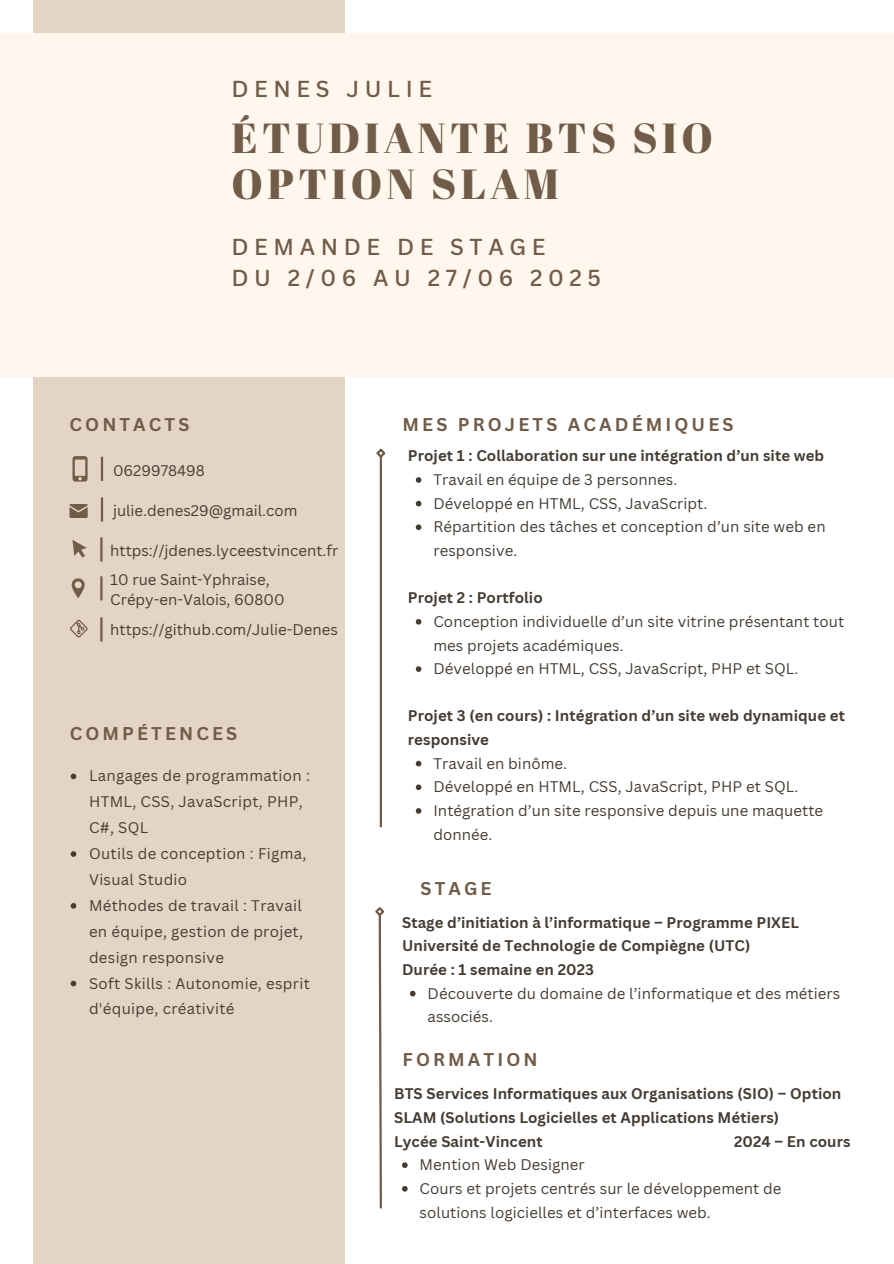
<style>
.page{position:relative;width:894px;height:1264px;background:#fff}
.page>*{position:absolute;margin:0;border:0;box-sizing:border-box;transform-origin:0 0}
.t1{font:42px/46.2px "Abril Fatface";letter-spacing:.105em;color:#705c49}
.t2{font:500 22.5px/31.5px "Canva Sans";letter-spacing:.25em;color:#705c49}
.t3{font:700 18px "Canva Sans";letter-spacing:.175em;color:#705c49}
.t4{font:15px/25.8px "Canva Sans";letter-spacing:.005em;color:#443c33}
.t5{font:700 15px/23.7px "Canva Sans";letter-spacing:.005em;color:#443c33}
</style>
<div class="page">
<div style="left:33px;top:0;width:311px;height:1263px;background:#e4d4c4"></div>
<div style="left:0;top:33px;width:893px;height:343px;background:#fff6ed"></div>
<svg style="left:72px;top:578px;width:13px;height:20px"></svg>
<svg style="left:69px;top:504px;width:18px;height:13px"></svg>
<svg style="left:72px;top:540px;width:15px;height:17px"></svg>
<svg style="left:72px;top:456px;width:15px;height:25px"></svg>
<hr style="left:100px;top:576px;width:2px;height:24px;background:#705c49">
<hr style="left:100px;top:537px;width:2px;height:24px;background:#705c49">
<hr style="left:101px;top:497px;width:2px;height:24px;background:#705c49">
<hr style="left:101px;top:457px;width:2px;height:24px;background:#705c49">
<hr style="left:379px;top:456px;width:3px;height:371px;background:#705c49">
<svg style="left:376px;top:448px;width:10px;height:12px"></svg>
<svg style="left:375px;top:907px;width:10px;height:302px"></svg>
<svg style="left:70px;top:619px;width:18px;height:18px"></svg>
<svg style="left:71px;top:773px;width:5px;height:6px"></svg>
<svg style="left:71px;top:851px;width:5px;height:5px"></svg>
<svg style="left:71px;top:903px;width:5px;height:5px"></svg>
<svg style="left:71px;top:980px;width:5px;height:6px"></svg>
<svg style="left:415px;top:477px;width:6px;height:6px"></svg>
<svg style="left:415px;top:501px;width:6px;height:5px"></svg>
<svg style="left:415px;top:524px;width:6px;height:6px"></svg>
<svg style="left:415px;top:619px;width:6px;height:5px"></svg>
<svg style="left:415px;top:666px;width:6px;height:6px"></svg>
<svg style="left:415px;top:760px;width:6px;height:6px"></svg>
<svg style="left:415px;top:784px;width:6px;height:6px"></svg>
<svg style="left:415px;top:808px;width:6px;height:5px"></svg>
<svg style="left:410px;top:990px;width:5px;height:6px"></svg>
<svg style="left:402px;top:1162px;width:5px;height:5px"></svg>
<svg style="left:402px;top:1186px;width:5px;height:5px"></svg>
<hr style="left:100px;top:617px;width:2px;height:24px;background:#705c49">
<p class="t2" style="left:231px;top:73px;width:202px">DENES JULIE</p>
<p class="t1" style="left:231px;top:113px;width:483px">ÉTUDIANTE BTS SIO<br>OPTION SLAM</p>
<h4 class="t2" style="left:231px;top:230px;width:371px">DEMANDE DE STAGE<br>DU 2/06 AU 27/06 2025</h4>
<p class="t3" style="left:69px;top:411px;width:121px">CONTACTS</p>
<p class="t3" style="left:402px;top:411px;width:332px">MES PROJETS ACADÉMIQUES</p>
<p class="t4" style="left:113px;top:457px;width:93px">0629978498</p>
<p class="t4" style="left:113px;top:497px;width:186px">julie.denes29@gmail.com</p>
<p class="t4" style="left:110px;top:537px;width:230px">https://jdenes.lyceestvincent.fr</p>
<p class="t4" style="left:110px;top:566px;width:161px">10 rue Saint-Yphraise,</p>
<p class="t4" style="left:110px;top:586px;width:176px">Crépy-en-Valois, 60800</p>
<p class="t4" style="left:110px;top:616px;width:229px">https://github.com/Julie-Denes</p>
<h3 class="t3" style="left:70px;top:720px;width:169px">COMPÉTENCES</h3>
<p class="t4" style="left:89px;top:762px;width:222px">Langages de programmation :<br>HTML, CSS, JavaScript, PHP,<br>C#, SQL</p>
<p class="t4" style="left:89px;top:840px;width:219px">Outils de conception : Figma,<br>Visual Studio</p>
<p class="t4" style="left:89px;top:892px;width:215px;text-align:justify">Méthodes de travail : Travail en équipe, gestion de projet, design responsive</p>
<p class="t4" style="left:89px;top:969px;width:222px">Soft Skills : Autonomie, esprit d'équipe, créativité</p>
<p class="t5" style="left:408px;top:444px;width:418px">Projet 1 : Collaboration sur une intégration d’un site web</p>
<p class="t4" style="left:433px;top:466px;width:245px">Travail en équipe de 3 personnes.</p>
<p class="t4" style="left:433px;top:490px;width:275px">Développé en HTML, CSS, JavaScript.</p>
<h3 class="t4" style="left:433px;top:514px;width:393px;line-height:23.7px">Répartition des tâches et conception d’un site web en responsive.</h3>
<p class="t5" style="left:408px;top:585px;width:136px">Projet 2 : Portfolio</p>
<p class="t4" style="left:433px;top:609px;width:412px;line-height:23.7px">Conception individuelle d’un site vitrine présentant tout mes projets académiques.</p>
<p class="t4" style="left:433px;top:655px;width:366px">Développé en HTML, CSS, JavaScript, PHP et SQL.</p>
<p class="t5" style="left:408px;top:703px;width:438px">Projet 3 (en cours) : Intégration d’un site web dynamique et responsive</p>
<p class="t4" style="left:433px;top:750px;width:135px">Travail en binôme.</p>
<h2 class="t4" style="left:433px;top:773px;width:366px">Développé en HTML, CSS, JavaScript, PHP et SQL.</h2>
<h1 class="t4" style="left:433px;top:798px;width:391px;line-height:23.7px">Intégration d’un site responsive depuis une maquette donnée.</h1>
<h4 class="t3" style="left:420px;top:876px;width:73px">STAGE</h4>
<h2 class="t5" style="left:402px;top:910px;width:398px">Stage d’initiation à l’informatique – Programme PIXEL<br>Université de Technologie de Compiègne (UTC)<br>Durée : 1 semaine en 2023</h2>
<h3 class="t4" style="left:427px;top:981px;width:414px;line-height:23.7px">Découverte du domaine de l’informatique et des métiers associés.</h3>
<p class="t3" style="left:402px;top:1046px;width:136px">FORMATION</p>
<p class="t5" style="left:394px;top:1081px;width:448px">BTS Services Informatiques aux Organisations (SIO) – Option<br>SLAM (Solutions Logicielles et Applications Métiers)<br>Lycée Saint-Vincent</p>
<p class="t5" style="left:734px;top:1128px;width:118px">2024 – En cours</p>
<p class="t4" style="left:419px;top:1151px;width:167px">Mention Web Designer</p>
<p class="t4" style="left:419px;top:1176px;width:363px;line-height:23.7px">Cours et projets centrés sur le développement de solutions logicielles et d’interfaces web.</p>
</div>
